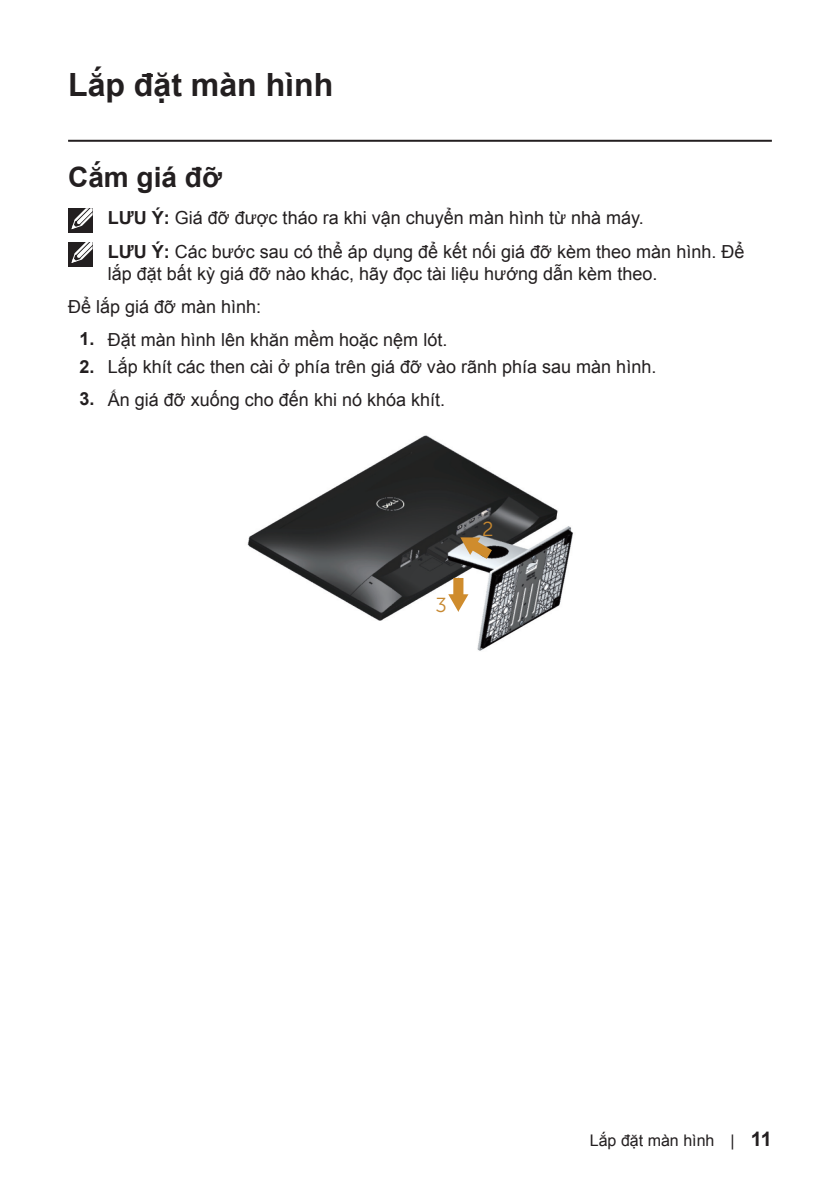
<style>
.page{position:relative;width:840px;height:1191px;background:#fff}
.page>*{position:absolute;margin:0;border:0;box-sizing:border-box;transform-origin:0 0}
.Head_1{font:700 32px "Arial";color:#231f20}
.Head_2{font:700 28px "Arial";color:#231f20}
.t1{font:20.2px "Museo Sans For Dell 300";color:#c78830}
.text{font:18px/21.6px "Arial";color:#231f20}
.text_item_umber_2{font:18px "Arial";color:#231f20}
.text_item_number{font:18px "Arial";color:#231f20}
.t2{font:16px "Arial";color:#231f20}
.s1{font-weight:700}
.s2{font-weight:700;font-size:20px}
</style>
<div class="page">
<hr style="left:68px;top:140px;width:703px;height:2px;background:#231f20">
<div style="left:68px;top:208px;width:24px;height:25px;background:#231f20"></div>
<svg style="left:71px;top:208px;width:22px;height:22px"></svg>
<div style="left:68px;top:242px;width:24px;height:24px;background:#231f20"></div>
<svg style="left:71px;top:242px;width:22px;height:22px"></svg>
<img style="left:247px;top:435px;width:326px;height:216px">
<svg style="left:448px;top:578px;width:20px;height:34px"></svg>
<svg style="left:460px;top:537px;width:31px;height:22px"></svg>
<p class="Head_1" style="left:68px;top:63px;width:266px">Lắp đặt màn hình</p>
<p class="Head_2" style="left:68px;top:159px;width:154px">Cắm giá đỡ</p>
<p class="text" style="left:108px;top:207px;width:537px"><span class="s1">LƯU Ý:</span> Giá đỡ được tháo ra khi vận chuyển màn hình từ nhà máy.</p>
<p class="text" style="left:108px;top:241px;width:636px"><span class="s1">LƯU Ý:</span> Các bước sau có thể áp dụng để kết nối giá đỡ kèm theo màn hình. Để lắp đặt bất kỳ giá đỡ nào khác, hãy đọc tài liệu hướng dẫn kèm theo.</p>
<p class="text" style="left:68px;top:296px;width:194px">Để lắp giá đỡ màn hình:</p>
<p class="text_item_number" style="left:79px;top:327px;width:369px"><span class="s1">1.</span> Đặt màn hình lên khăn mềm hoặc nệm lót.</p>
<p class="text_item_umber_2" style="left:79px;top:355px;width:578px"><span class="s1">2.</span> Lắp khít các then cài ở phía trên giá đỡ vào rãnh phía sau màn hình.</p>
<p class="text_item_umber_2" style="left:79px;top:388px;width:367px"><span class="s1">3.</span> Ấn giá đỡ xuống cho đến khi nó khóa khít.</p>
<p class="t1" style="left:435px;top:593px;width:13px">3</p>
<p class="t1" style="left:481px;top:518px;width:13px">2</p>
<p class="t2" style="left:589px;top:1129px;width:183px">Lắp đặt màn hình | <span class="s2">11</span></p>
</div>
